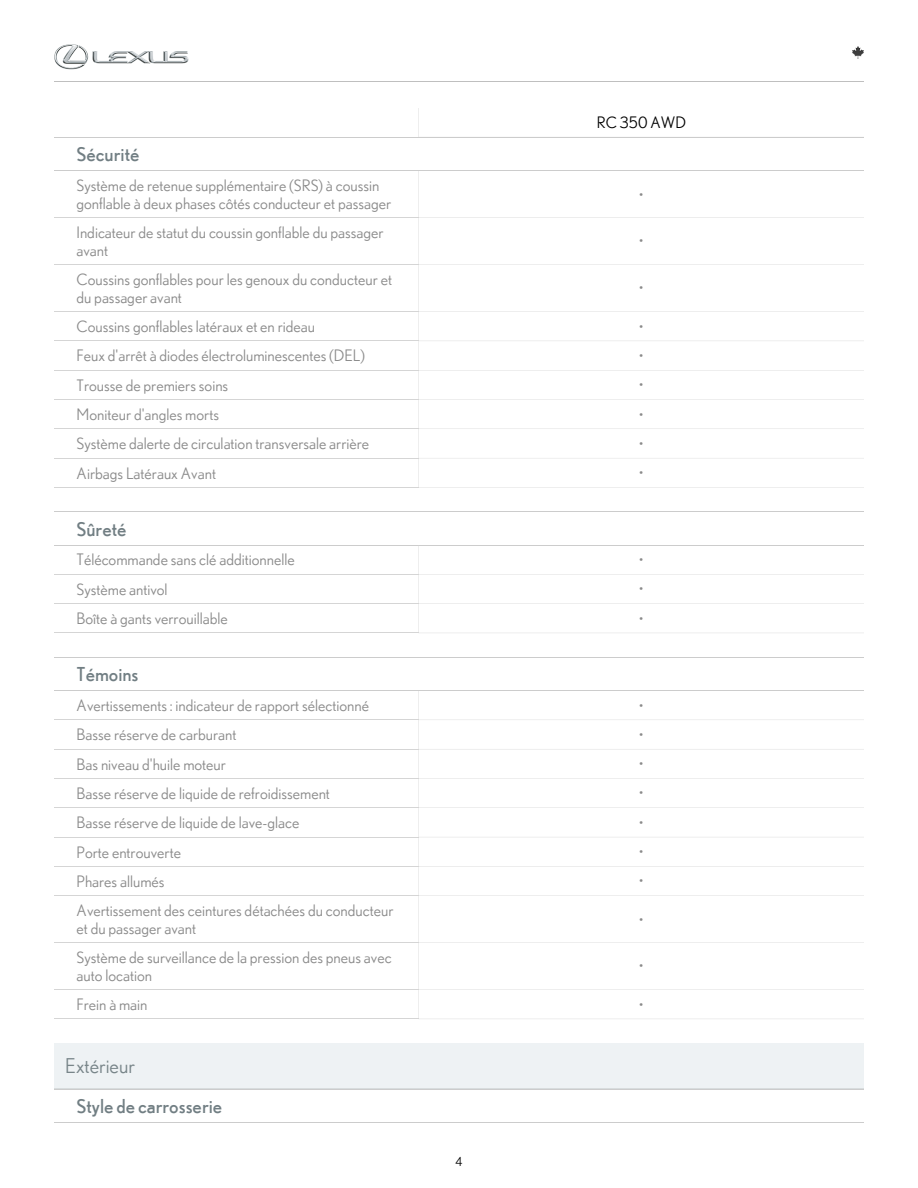
<style>
.page{position:relative;width:918px;height:1188px;background:#fff}
.page>*{position:absolute;margin:0;border:0;box-sizing:border-box;transform-origin:0 0}
.t1{font:20.25px "Nobel";color:#788589}
.t2{font:19.2px "Nobel";color:#717e83}
.t3{font:15.75px/17.7px "Nobel";color:#8b8b8b}
.t4{font:15.75px "Nobel";color:#000}
.t5{font:14.7px "Nobel";color:#8b8b8b}
.t6{font:12.3px "Nobel";color:#000}
</style>
<div class="page">
<hr style="left:54px;top:81px;width:810px;height:1px;background:#bfbfbf">
<svg style="left:853px;top:46px;width:11px;height:12px"></svg>
<img style="left:54px;top:45px;width:135px;height:25px">
<svg style="left:418px;top:108px;width:1px;height:29px"></svg>
<hr style="left:54px;top:137px;width:810px;height:1px;background:#ccc">
<hr style="left:54px;top:170px;width:810px;height:1px;background:#ccc">
<hr style="left:54px;top:217px;width:364px;height:1px;background:#d5d5d5">
<hr style="left:418px;top:171px;width:1px;height:47px;background:#d5d5d5">
<hr style="left:418px;top:217px;width:446px;height:1px;background:#d5d5d5">
<hr style="left:54px;top:264px;width:364px;height:1px;background:#d5d5d5">
<hr style="left:418px;top:218px;width:1px;height:47px;background:#d5d5d5">
<hr style="left:418px;top:264px;width:446px;height:1px;background:#d5d5d5">
<hr style="left:54px;top:311px;width:364px;height:1px;background:#d5d5d5">
<hr style="left:418px;top:265px;width:1px;height:47px;background:#d5d5d5">
<hr style="left:418px;top:311px;width:446px;height:1px;background:#d5d5d5">
<hr style="left:54px;top:341px;width:364px;height:1px;background:#d5d5d5">
<hr style="left:418px;top:341px;width:446px;height:1px;background:#d5d5d5">
<hr style="left:54px;top:370px;width:364px;height:1px;background:#d5d5d5">
<svg style="left:418px;top:312px;width:1px;height:58px"></svg>
<hr style="left:418px;top:370px;width:446px;height:1px;background:#d5d5d5">
<hr style="left:54px;top:399px;width:364px;height:1px;background:#d5d5d5">
<hr style="left:418px;top:370px;width:1px;height:30px;background:#d5d5d5">
<hr style="left:418px;top:399px;width:446px;height:1px;background:#d5d5d5">
<hr style="left:54px;top:429px;width:364px;height:1px;background:#d5d5d5">
<hr style="left:418px;top:429px;width:446px;height:1px;background:#d5d5d5">
<hr style="left:54px;top:458px;width:364px;height:1px;background:#d5d5d5">
<svg style="left:418px;top:400px;width:1px;height:58px"></svg>
<hr style="left:418px;top:458px;width:446px;height:1px;background:#d5d5d5">
<hr style="left:54px;top:487px;width:364px;height:1px;background:#d5d5d5">
<hr style="left:418px;top:458px;width:1px;height:30px;background:#d5d5d5">
<hr style="left:418px;top:487px;width:446px;height:1px;background:#d5d5d5">
<hr style="left:54px;top:512px;width:810px;height:1px;background:#ccc">
<hr style="left:54px;top:545px;width:810px;height:1px;background:#ccc">
<hr style="left:54px;top:574px;width:364px;height:1px;background:#d5d5d5">
<hr style="left:418px;top:545px;width:1px;height:30px;background:#d5d5d5">
<hr style="left:418px;top:574px;width:446px;height:1px;background:#d5d5d5">
<hr style="left:54px;top:603px;width:364px;height:1px;background:#d5d5d5">
<hr style="left:418px;top:603px;width:446px;height:1px;background:#d5d5d5">
<hr style="left:54px;top:633px;width:364px;height:1px;background:#d5d5d5">
<svg style="left:418px;top:575px;width:1px;height:58px"></svg>
<hr style="left:418px;top:633px;width:446px;height:1px;background:#d5d5d5">
<hr style="left:54px;top:657px;width:810px;height:1px;background:#ccc">
<hr style="left:54px;top:690px;width:810px;height:1px;background:#ccc">
<hr style="left:54px;top:720px;width:364px;height:1px;background:#d5d5d5">
<hr style="left:418px;top:720px;width:446px;height:1px;background:#d5d5d5">
<hr style="left:54px;top:749px;width:364px;height:1px;background:#d5d5d5">
<svg style="left:418px;top:691px;width:1px;height:58px"></svg>
<hr style="left:418px;top:749px;width:446px;height:1px;background:#d5d5d5">
<hr style="left:54px;top:778px;width:364px;height:1px;background:#d5d5d5">
<hr style="left:418px;top:749px;width:1px;height:30px;background:#d5d5d5">
<hr style="left:418px;top:778px;width:446px;height:1px;background:#d5d5d5">
<hr style="left:54px;top:808px;width:364px;height:1px;background:#d5d5d5">
<hr style="left:418px;top:808px;width:446px;height:1px;background:#d5d5d5">
<hr style="left:54px;top:837px;width:364px;height:1px;background:#d5d5d5">
<svg style="left:418px;top:779px;width:1px;height:58px"></svg>
<hr style="left:418px;top:837px;width:446px;height:1px;background:#d5d5d5">
<hr style="left:54px;top:866px;width:364px;height:1px;background:#d5d5d5">
<hr style="left:418px;top:837px;width:1px;height:30px;background:#d5d5d5">
<hr style="left:418px;top:866px;width:446px;height:1px;background:#d5d5d5">
<hr style="left:54px;top:896px;width:364px;height:1px;background:#d5d5d5">
<svg style="left:418px;top:867px;width:1px;height:29px"></svg>
<hr style="left:418px;top:896px;width:446px;height:1px;background:#d5d5d5">
<hr style="left:54px;top:942px;width:364px;height:1px;background:#d5d5d5">
<hr style="left:418px;top:896px;width:1px;height:47px;background:#d5d5d5">
<hr style="left:418px;top:942px;width:446px;height:1px;background:#d5d5d5">
<hr style="left:54px;top:989px;width:364px;height:1px;background:#d5d5d5">
<hr style="left:418px;top:943px;width:1px;height:47px;background:#d5d5d5">
<hr style="left:418px;top:989px;width:446px;height:1px;background:#d5d5d5">
<hr style="left:54px;top:1019px;width:364px;height:1px;background:#d5d5d5">
<svg style="left:418px;top:990px;width:1px;height:29px"></svg>
<hr style="left:418px;top:1019px;width:446px;height:1px;background:#d5d5d5">
<div style="left:54px;top:1043px;width:810px;height:46px;background:#eef2f4"></div>
<hr style="left:54px;top:1088px;width:810px;height:1px;background:#d7dcdd">
<hr style="left:54px;top:1089px;width:810px;height:1px;background:#ccc">
<hr style="left:54px;top:1122px;width:810px;height:1px;background:#ccc">
<p class="t2" style="left:76px;top:146px;width:65px">Sécurité</p>
<p class="t3" style="left:76px;top:178px;width:316px">Système de retenue supplémentaire (SRS) à coussin gonflable à deux phases côtés conducteur et passager</p>
<p class="t3" style="left:76px;top:225px;width:309px">Indicateur de statut du coussin gonflable du passager avant</p>
<p class="t3" style="left:76px;top:271px;width:317px">Coussins gonflables pour les genoux du conducteur et du passager avant</p>
<p class="t4" style="left:597px;top:116px;width:91px">RC 350 AWD</p>
<p class="t5" style="left:639px;top:188px;width:6px">•</p>
<p class="t5" style="left:639px;top:235px;width:6px">•</p>
<p class="t5" style="left:639px;top:282px;width:6px">•</p>
<p class="t3" style="left:76px;top:318px;width:240px">Coussins gonflables latéraux et en rideau</p>
<p class="t5" style="left:639px;top:320px;width:6px">•</p>
<p class="t3" style="left:76px;top:348px;width:290px">Feux d'arrêt à diodes électroluminescentes (DEL)</p>
<p class="t5" style="left:639px;top:349px;width:6px">•</p>
<p class="t3" style="left:76px;top:377px;width:153px">Trousse de premiers soins</p>
<p class="t5" style="left:639px;top:378px;width:6px">•</p>
<p class="t3" style="left:76px;top:406px;width:144px">Moniteur d'angles morts</p>
<p class="t5" style="left:639px;top:408px;width:6px">•</p>
<p class="t3" style="left:76px;top:436px;width:294px">Système dalerte de circulation transversale arrière</p>
<p class="t5" style="left:639px;top:437px;width:6px">•</p>
<p class="t3" style="left:76px;top:465px;width:141px">Airbags Latéraux Avant</p>
<p class="t5" style="left:639px;top:466px;width:6px">•</p>
<p class="t2" style="left:76px;top:520px;width:52px">Sûreté</p>
<p class="t3" style="left:76px;top:552px;width:220px">Télécommande sans clé additionnelle</p>
<p class="t5" style="left:639px;top:553px;width:6px">•</p>
<p class="t3" style="left:76px;top:581px;width:93px">Système antivol</p>
<p class="t5" style="left:639px;top:583px;width:6px">•</p>
<p class="t3" style="left:76px;top:611px;width:153px">Boîte à gants verrouillable</p>
<p class="t5" style="left:639px;top:612px;width:6px">•</p>
<p class="t2" style="left:76px;top:666px;width:64px">Témoins</p>
<p class="t3" style="left:76px;top:697px;width:294px">Avertissements : indicateur de rapport sélectionné</p>
<p class="t5" style="left:639px;top:699px;width:6px">•</p>
<p class="t3" style="left:76px;top:727px;width:161px">Basse réserve de carburant</p>
<p class="t5" style="left:639px;top:728px;width:6px">•</p>
<p class="t3" style="left:76px;top:756px;width:151px">Bas niveau d'huile moteur</p>
<p class="t5" style="left:639px;top:757px;width:6px">•</p>
<p class="t3" style="left:76px;top:785px;width:255px">Basse réserve de liquide de refroidissement</p>
<p class="t5" style="left:639px;top:787px;width:6px">•</p>
<p class="t3" style="left:76px;top:815px;width:225px">Basse réserve de liquide de lave-glace</p>
<p class="t5" style="left:639px;top:816px;width:6px">•</p>
<p class="t3" style="left:76px;top:844px;width:106px">Porte entrouverte</p>
<p class="t5" style="left:639px;top:845px;width:6px">•</p>
<p class="t3" style="left:76px;top:873px;width:90px">Phares allumés</p>
<p class="t5" style="left:639px;top:875px;width:6px">•</p>
<p class="t3" style="left:76px;top:903px;width:319px">Avertissement des ceintures détachées du conducteur et du passager avant</p>
<p class="t5" style="left:639px;top:913px;width:6px">•</p>
<p class="t3" style="left:76px;top:950px;width:317px">Système de surveillance de la pression des pneus avec auto location</p>
<p class="t5" style="left:639px;top:960px;width:6px">•</p>
<p class="t3" style="left:76px;top:997px;width:73px">Frein à main</p>
<p class="t5" style="left:639px;top:998px;width:6px">•</p>
<p class="t1" style="left:65px;top:1057px;width:71px">Extérieur</p>
<p class="t2" style="left:76px;top:1098px;width:147px">Style de carrosserie</p>
<p class="t6" style="left:456px;top:1156px;width:8px">4</p>
</div>
